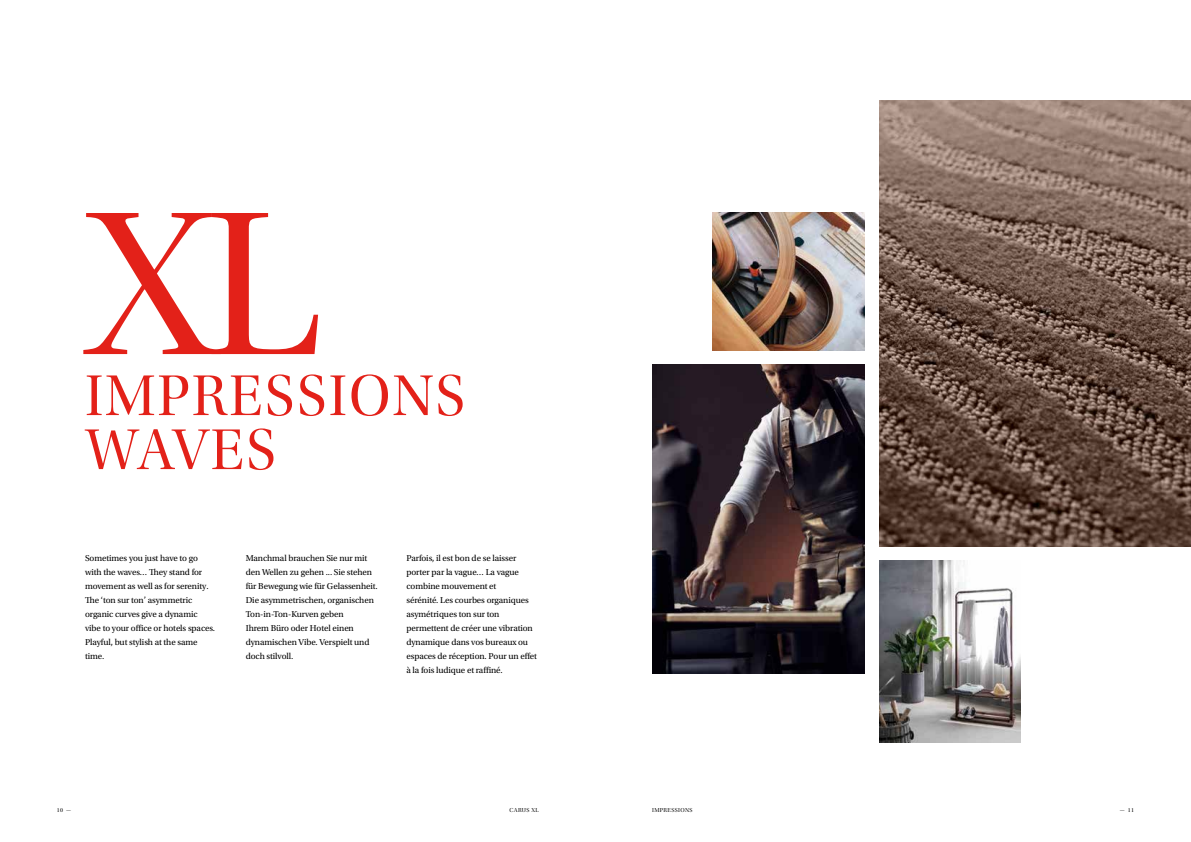
<style>
.page{position:relative;width:1191px;height:842px;background:#fff}
.page>*{position:absolute;margin:0;border:0;box-sizing:border-box;transform-origin:0 0}
.t1{font:213.7px "Utopia Std Disp";color:#e32119}
.t2{font:60px/54px "Utopia Std Disp";letter-spacing:.04em;color:#e32119}
.t3{font:9px/14px "Utopia Std";letter-spacing:-.01em;color:#000}
.t4{font:6px "Utopia Std Disp";letter-spacing:.06em;color:#000}
</style>
<div class="page">
<img style="left:652px;top:365px;width:213px;height:309px">
<img style="left:712px;top:213px;width:153px;height:138px">
<img style="left:879px;top:561px;width:141px;height:182px">
<img style="left:879px;top:101px;width:312px;height:446px">
<h1 class="t1" style="left:85px;top:171px;width:239px">XL</h1>
<h2 class="t2" style="left:85px;top:370px;width:381px">IMPRESSIONS<br>WAVES</h2>
<p class="t3" style="left:85px;top:551px;width:132px">Sometimes you just have to go with the waves… They stand for movement as well as for serenity.<br>The ‘ton sur ton’ asymmetric organic curves give a dynamic vibe to your office or hotels spaces.<br>Playful, but stylish at the same time.</p>
<p class="t3" style="left:246px;top:551px;width:134px">Manchmal brauchen Sie nur mit den Wellen zu gehen ... Sie stehen für Bewegung wie für Gelassenheit.<br>Die asymmetrischen, organischen<br>Ton-in-Ton-Kurven geben<br>Ihrem Büro oder Hotel einen dynamischen Vibe. Verspielt und doch stilvoll.</p>
<p class="t3" style="left:406px;top:551px;width:132px">Parfois, il est bon de se laisser porter par la vague… La vague combine mouvement et<br>sérénité. Les courbes organiques asymétriques ton sur ton permettent de créer une vibration dynamique dans vos bureaux ou espaces de réception. Pour un effet à la fois ludique et raffiné.</p>
<p class="t4" style="left:57px;top:807px;width:16px">10 —</p>
<p class="t4" style="left:509px;top:807px;width:31px">CARUS XL</p>
<p class="t4" style="left:652px;top:807px;width:42px">IMPRESSIONS</p>
<p class="t4" style="left:1119px;top:807px;width:16px">— 11</p>
</div>
